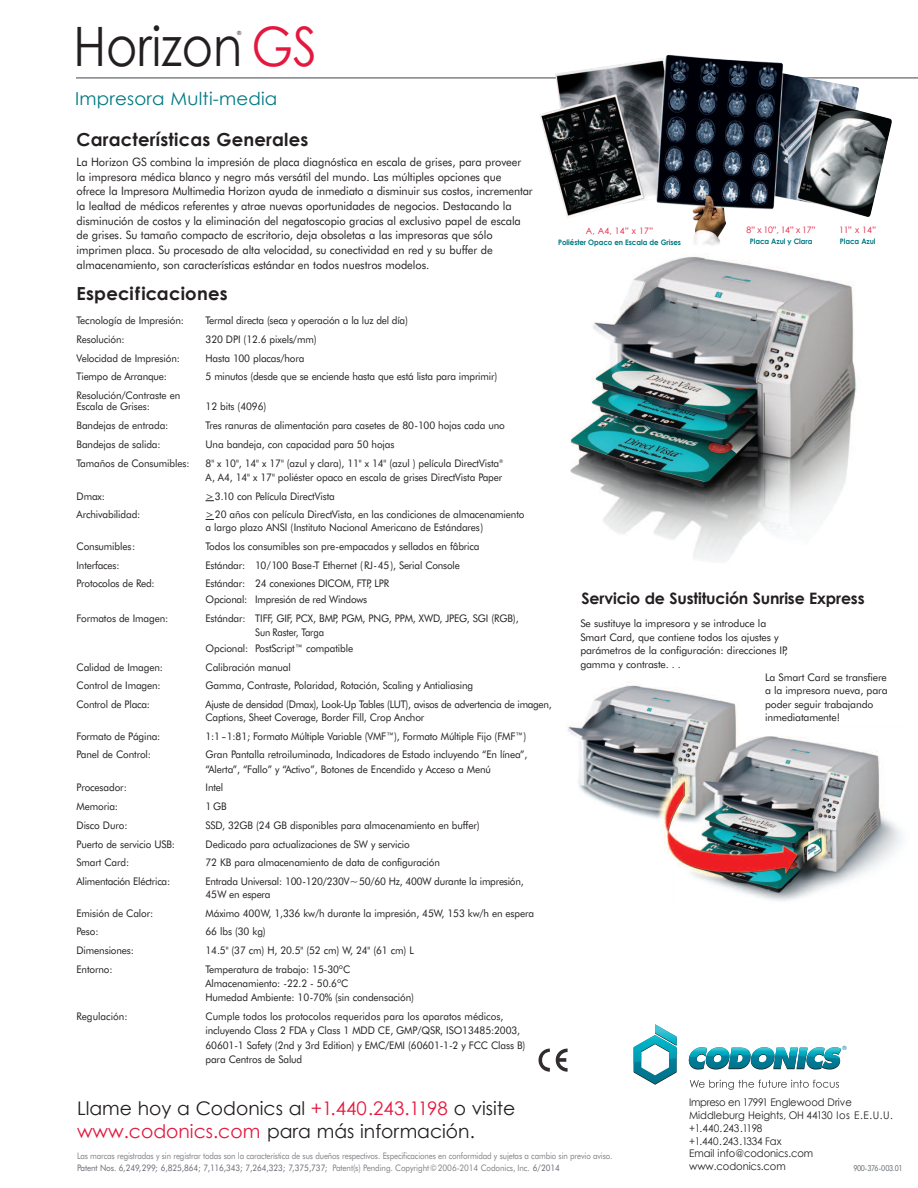
<style>
.page{position:relative;width:918px;height:1188px;background:#fff}
.page>*{position:absolute;margin:0;border:0;box-sizing:border-box;transform-origin:0 0}
.t1{font:54.45px "Century Gothic";color:#231f20;scale:.88 1}
.t2{font:18.75px/22.5px "Century Gothic";color:#231f20}
.t3{font:700 18px "Century Gothic";letter-spacing:.01em;color:#231f20}
.t4{font:17.85px "Century Gothic";letter-spacing:.01em;color:#007a83}
.t5{font:700 15.75px "Century Gothic";letter-spacing:-.01em;color:#231f20}
.t6{font:11.7px/14.5px "Futura BT";letter-spacing:-.005em;color:#231f20;scale:.95 1}
.t7{font:10.5px/14.2px "Futura BT";letter-spacing:-.01em;color:#231f20;scale:.95 1}
.t8{font:10.5px "Futura BT";letter-spacing:-.01em;color:#231f20}
.t9{font:10.5px/12.8px "Century Gothic";letter-spacing:-.005em;color:#231f20;scale:.95 1}
.t10{font:10.5px/12.8px "Futura BT";letter-spacing:-.03em;color:#231f20;scale:.95 1}
.t11{font:9px/12px "Futura BT";letter-spacing:-.015em;color:#808285;scale:.88 1}
.t12{font:8.85px "Century Gothic";letter-spacing:.015em;color:#e4183e}
.t13{font:8.25px "Futura BT";letter-spacing:-.06em;color:#616a6e;scale:.85 1}
.t14{font:700 7.5px "Century Gothic";letter-spacing:-.01em;color:#007a83;scale:.95 1}
.t15{font:5.7px "Century Gothic";color:#00718e}
.t16{font:5.55px "Century Gothic";color:#231f20}
.s1{color:#e4183e}
.s2{color:#696b73}
</style>
<div class="page">
<img style="left:566px;top:683px;width:337px;height:218px">
<img style="left:570px;top:256px;width:287px;height:306px">
<hr style="left:76px;top:77px;width:842px;height:2px;background:#808289">
<img style="left:540px;top:55px;width:352px;height:190px">
<svg style="left:634px;top:1024px;width:43px;height:61px"></svg>
<svg style="left:689px;top:1047px;width:152px;height:23px"></svg>
<svg style="left:690px;top:1080px;width:149px;height:10px"></svg>
<svg style="left:539px;top:1049px;width:29px;height:23px"></svg>
<h1 class="t1" style="left:73px;top:11px;width:278px">Horizon <span class="s1">GS</span></h1>
<h3 class="t4" style="left:75px;top:87px;width:204px">Impresora Multi-media</h3>
<h3 class="t3" style="left:77px;top:128px;width:233px">Características Generales</h3>
<p class="t6" style="left:77px;top:156px;width:482px">La Horizon GS combina la impresión de placa diagnóstica en escala de grises, para proveer la impresora médica blanco y negro más versátil del mundo. Las múltiples opciones que ofrece la Impresora Multimedia Horizon ayuda de inmediato a disminuir sus costos, incrementar la lealtad de médicos referentes y atrae nuevas oportunidades de negocios. Destacando la disminución de costos y la eliminación del negatoscopio gracias al exclusivo papel de escala de grises. Su tamaño compacto de escritorio, deja obsoletas a las impresoras que sólo imprimen placa. Su procesado de alta velocidad, su conectividad en red y su buffer de almacenamiento, son características estándar en todos nuestros modelos.</p>
<h3 class="t3" style="left:77px;top:282px;width:153px">Especificaciones</h3>
<p class="t7" style="left:77px;top:314px;width:115px">Tecnología de Impresión:</p>
<p class="t7" style="left:206px;top:314px;width:214px">Termal directa (seca y operación a la luz del día)</p>
<p class="t7" style="left:77px;top:333px;width:52px">Resolución:</p>
<p class="t7" style="left:206px;top:333px;width:118px">320 DPI (12.6 pixels/mm)</p>
<p class="t7" style="left:77px;top:352px;width:110px">Velocidad de Impresión:</p>
<p class="t7" style="left:206px;top:352px;width:106px">Hasta 100 placas/hora</p>
<p class="t7" style="left:77px;top:370px;width:97px">Tiempo de Arranque:</p>
<p class="t7" style="left:206px;top:370px;width:309px">5 minutos (desde que se enciende hasta que está lista para imprimir)</p>
<p class="t7" style="left:77px;top:391px;width:111px;line-height:11.2px">Resolución/Contraste en<br>Escala de Grises:</p>
<p class="t7" style="left:206px;top:400px;width:65px">12 bits (4096)</p>
<p class="t7" style="left:77px;top:419px;width:98px">Bandejas de entrada:</p>
<p class="t7" style="left:206px;top:419px;width:316px">Tres ranuras de alimentación para casetes de 80-100 hojas cada uno</p>
<p class="t7" style="left:77px;top:438px;width:90px">Bandejas de salida:</p>
<p class="t7" style="left:206px;top:438px;width:200px">Una bandeja, con capacidad para 50 hojas</p>
<p class="t7" style="left:77px;top:457px;width:120px">Tamaños de Consumibles:</p>
<p class="t7" style="left:206px;top:457px;width:315px">8" x 10", 14" x 17" (azul y clara), 11" x 14" (azul ) película DirectVista<sup>®<br></sup>A, A4, 14" x 17" poliéster opaco en escala de grises DirectVista Paper</p>
<p class="t7" style="left:77px;top:490px;width:31px">Dmax:</p>
<p class="t7" style="left:206px;top:490px;width:138px">&gt;3.10 con Película DirectVista</p>
<p class="t7" style="left:77px;top:508px;width:69px">Archivabilidad:</p>
<p class="t7" style="left:206px;top:509px;width:337px;line-height:12.8px">&gt;20 años con película DirectVista, en las condiciones de almacenamiento a largo plazo ANSI (Instituto Nacional Americano de Estándares)</p>
<p class="t7" style="left:77px;top:540px;width:63px">Consumibles:</p>
<p class="t7" style="left:206px;top:540px;width:290px">Todos los consumibles son pre-empacados y sellados en fâbrica</p>
<p class="t7" style="left:77px;top:559px;width:47px">Interfaces:</p>
<p class="t7" style="left:206px;top:559px;width:269px">Estándar: 10/100 Base-T Ethernet (RJ-45), Serial Console</p>
<p class="t7" style="left:77px;top:577px;width:84px">Protocolos de Red:</p>
<p class="t7" style="left:206px;top:577px;width:195px;line-height:15.8px">Estándar: 24 conexiones DICOM, FTP, LPR<br>Opcional: Impresión de red Windows</p>
<p class="t7" style="left:77px;top:612px;width:98px">Formatos de Imagen:</p>
<p class="t7" style="left:255px;top:612px;width:279px;text-indent:-50px">Estándar: TIFF, GIF, PCX, BMP, PGM, PNG, PPM, XWD, JPEG, SGI (RGB),<br>Sun Raster, Targa</p>
<p class="t7" style="left:206px;top:642px;width:157px">Opcional: PostScript™ compatible</p>
<p class="t7" style="left:77px;top:661px;width:92px">Calidad de Imagen:</p>
<p class="t7" style="left:206px;top:661px;width:91px">Calibración manual</p>
<p class="t7" style="left:77px;top:679px;width:90px">Control de Imagen:</p>
<p class="t7" style="left:206px;top:679px;width:283px">Gamma, Contraste, Polaridad, Rotación, Scaling y Antialiasing</p>
<p class="t7" style="left:77px;top:698px;width:79px">Control de Placa:</p>
<p class="t10" style="left:206px;top:699px;width:366px">Ajuste de densidad (Dmax), Look-Up Tables (LUT), avisos de advertencia de imagen,<br>Captions, Sheet Coverage, Border Fill, Crop Anchor</p>
<p class="t7" style="left:77px;top:730px;width:90px">Formato de Página:</p>
<p class="t7" style="left:206px;top:730px;width:339px">1:1-1:81; Formato Múltiple Variable (VMF™), Formato Múltiple Fijo (FMF™)</p>
<p class="t7" style="left:77px;top:748px;width:80px">Panel de Control:</p>
<p class="t7" style="left:206px;top:748px;width:340px">Gran Pantalla retroiluminada, Indicadores de Estado incluyendo “En línea”, “Alerta”, “Fallo” y “Activo”, Botones de Encendido y Acceso a Menú</p>
<p class="t7" style="left:77px;top:781px;width:54px">Procesador:</p>
<p class="t7" style="left:206px;top:781px;width:20px">Intel</p>
<p class="t7" style="left:77px;top:800px;width:45px">Memoria:</p>
<p class="t7" style="left:206px;top:800px;width:24px">1GB</p>
<p class="t7" style="left:77px;top:819px;width:55px">Disco Duro:</p>
<p class="t7" style="left:206px;top:819px;width:290px">SSD, 32GB (24 GB disponibles para almacenamiento en buffer)</p>
<p class="t7" style="left:77px;top:838px;width:105px">Puerto de servicio USB:</p>
<p class="t7" style="left:206px;top:838px;width:216px">Dedicado para actualizaciones de SW y servicio</p>
<p class="t7" style="left:77px;top:856px;width:57px">Smart Card:</p>
<p class="t7" style="left:206px;top:856px;width:248px">72 KB para almacenamiento de data de configuración</p>
<p class="t7" style="left:77px;top:875px;width:100px">Alimentación Eléctrica:</p>
<p class="t7" style="left:206px;top:876px;width:336px;line-height:12.8px">Entrada Universal: 100-120/230V~50/60 Hz, 400W durante la impresión,<br>45W en espera</p>
<p class="t7" style="left:77px;top:907px;width:82px">Emisión de Calor:</p>
<p class="t7" style="left:206px;top:907px;width:348px">Máximo 400W, 1,336 kw/h durante la impresión, 45W, 153 kw/h en espera</p>
<p class="t7" style="left:77px;top:925px;width:25px">Peso:</p>
<p class="t7" style="left:206px;top:925px;width:65px">66 lbs (30 kg)</p>
<p class="t7" style="left:77px;top:944px;width:62px">Dimensiones:</p>
<p class="t7" style="left:206px;top:944px;width:221px">14.5" (37 cm) H, 20.5" (52 cm) W, 24" (61 cm) L</p>
<p class="t7" style="left:77px;top:963px;width:39px">Entorno:</p>
<p class="t7" style="left:206px;top:963px;width:221px">Temperatura de trabajo: 15-30ºC<br>Almacenamiento: -22.2 - 50.6ºC<br>Humedad Ambiente: 10-70% (sin condensación)</p>
<p class="t7" style="left:77px;top:1010px;width:55px">Regulación:</p>
<p class="t7" style="left:206px;top:1010px;width:338px">Cumple todos los protocolos requeridos para los aparatos médicos, incluyendo Class 2 FDA y Class 1 MDD CE, GMP/QSR, ISO13485:2003, 60601-1 Safety (2nd y 3rd Edition) y EMC/EMI (60601-1-2 y FCC Class B) para Centros de Salud</p>
<p class="t16" style="left:237px;top:29px;width:6px">®</p>
<p class="t12" style="left:747px;top:224px;width:71px">8” x 10”, 14” x 17”</p>
<p class="t14" style="left:750px;top:237px;width:67px">Placa Azul y Clara</p>
<p class="t12" style="left:839px;top:224px;width:39px">11” x 14”</p>
<p class="t14" style="left:840px;top:237px;width:39px">Placa Azul</p>
<p class="t12" style="left:586px;top:225px;width:69px">A, A4, 14” x 17”</p>
<p class="t14" style="left:558px;top:238px;width:131px">Poliéster Opaco en Escala de Grises</p>
<h3 class="t5" style="left:582px;top:589px;width:284px">Servicio de Sustitución Sunrise Express</h3>
<p class="t8" style="left:580px;top:619px;width:187px">Se sustituye la impresora y se introduce la</p>
<p class="t8" style="left:580px;top:633px;width:200px">Smart Card, que contiene todos los ajustes y</p>
<p class="t8" style="left:580px;top:646px;width:209px">parámetros de la configuración: direcciones IP,</p>
<p class="t8" style="left:580px;top:660px;width:102px">gamma y contraste. . .</p>
<p class="t8" style="left:765px;top:673px;width:123px">La Smart Card se transfiere</p>
<p class="t8" style="left:765px;top:686px;width:124px">a la impresora nueva, para</p>
<p class="t8" style="left:765px;top:700px;width:110px">poder seguir trabajando</p>
<p class="t8" style="left:765px;top:713px;width:77px">inmediatamente!</p>
<p class="t15" style="left:843px;top:1044px;width:6px">®</p>
<h2 class="t2" style="left:77px;top:1097px;width:440px">Llame hoy a Codonics al <span class="s1">+1.440.243.1198</span> o visite <span class="s1">www.codonics.com</span> para más información.</h2>
<p class="t11" style="left:77px;top:1150px;width:610px">Las marcas registradas y sin registrar todas son la característica de sus dueños respectivos. Especificaciones en conformidad y sujetas a cambio sin previo aviso.<br><span class="s2">Patent Nos. 6,249,299; 6,825,864; 7,116,343; 7,264,323; 7,375,737;</span> Patent(s) Pending. Copyright©2006-2014 Codonics, Inc. <span class="s2">6/2014</span></p>
<p class="t9" style="left:689px;top:1096px;width:216px">Impreso en 17991 Englewood Drive<br>Middleburg Heights, OH 44130 los E.E.U.U. +1.440.243.1198<br>+1.440.243.1334 Fax<br>Email info@codonics.com www.codonics.com</p>
<p class="t13" style="left:853px;top:1164px;width:60px">900-376-003.01</p>
</div>
